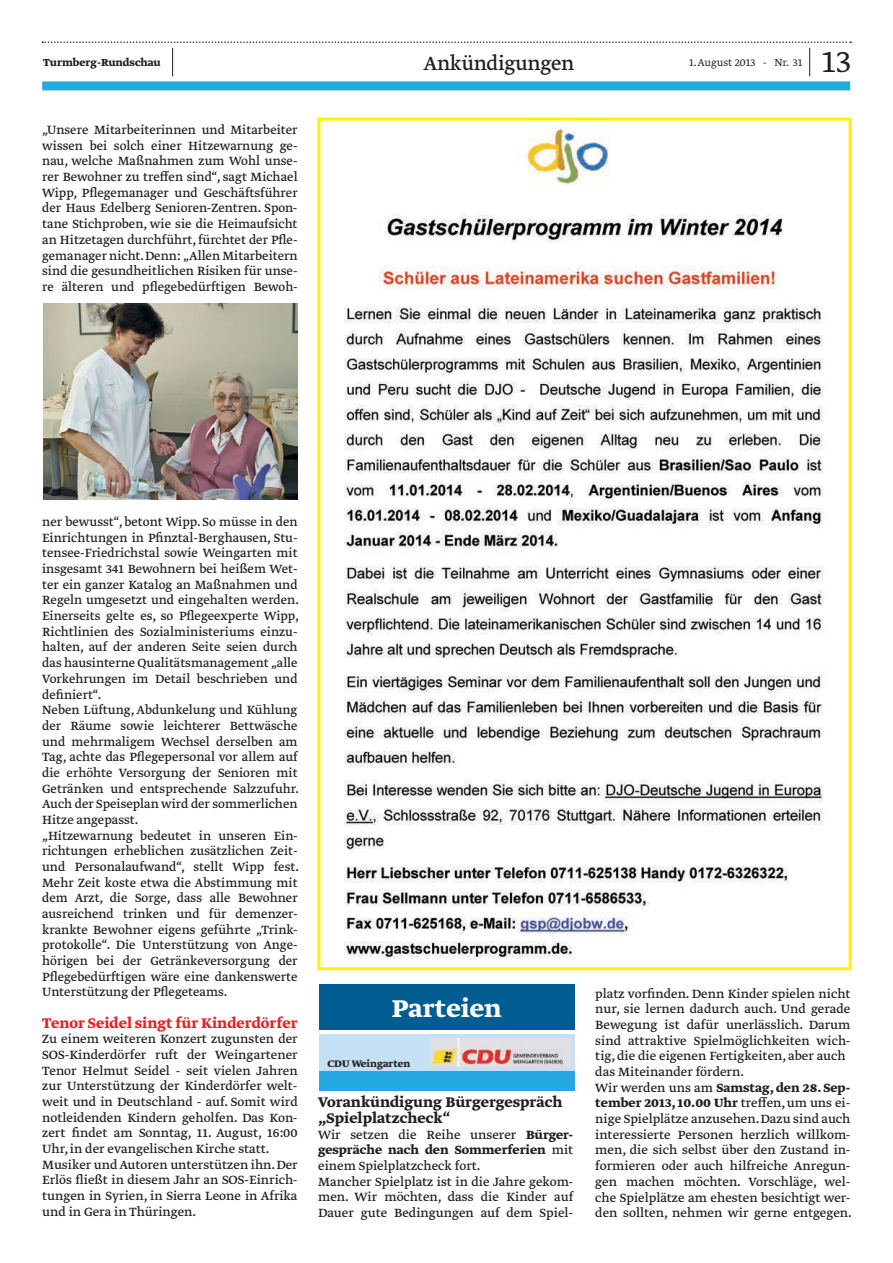
<style>
.page{position:relative;width:893px;height:1263px;background:#fff}
.page>*{position:absolute;margin:0;border:0;box-sizing:border-box;transform-origin:0 0}
.t1{font:300 36px "Greta Text Std";color:#231f20}
.t2{font:28.65px "Greta Text Std Bold Min";color:#fff}
.t3{font:22.5px "Greta Text Std";letter-spacing:-.015em;color:#231f20}
.t4{font:16.5px/15.6px "Greta Text Std Bold Min";color:#231f20}
.t5{font:16.5px "Greta Text Std Bold Min";color:#ee1d23}
.t6{font:14.1px/15.8px "Greta Text Std";color:#231f20}
.t7{font:700 12px "Greta Text Std";color:#231f20}
.t8{font:300 12px "Greta Text Std";color:#231f20}
.t9{font:700 11.25px "Greta Text Std";color:#231f20}
.s1{font-weight:700}
</style>
<div class="page">
<div style="left:42px;top:81px;width:808px;height:9px;background:#24aae1"></div>
<svg style="left:42px;top:41px;width:809px;height:35px"></svg>
<img style="left:43px;top:303px;width:255px;height:197px">
<img style="left:344px;top:127px;width:479px;height:831px">
<div style="left:317px;top:118px;width:535px;height:852px;border:3px solid #fff101"></div>
<div style="left:319px;top:1034px;width:255px;height:57px;background:#c3e0f4"></div>
<div style="left:319px;top:1071px;width:255px;height:20px;background:#24aae1"></div>
<img style="left:430px;top:1038px;width:140px;height:29px">
<div style="left:319px;top:984px;width:255px;height:46px;background:#005d91"></div>
<p class="t7" style="left:43px;top:56px;width:119px">Turmberg-Rundschau</p>
<h3 class="t3" style="left:424px;top:54px;width:152px">Ankündigungen</h3>
<h1 class="t1" style="left:822px;top:41px;width:31px">13</h1>
<p class="t8" style="left:689px;top:56px;width:115px">1. August 2013 - Nr. 31</p>
<p class="t6" style="left:42px;top:123px;width:257px;text-align:justify">„Unsere Mitarbeiterinnen und Mitarbeiter wissen bei solch einer Hitzewarnung ge&shy;nau, welche Maßnahmen zum Wohl unse&shy;rer Bewohner zu treffen sind“, sagt Michael Wipp, Pflegemanager und Geschäftsfü hrer der Haus Edelberg Senioren-Zentren. Spon&shy;tane Stichproben, wie sie die Heimaufsicht an Hitzetagen durchfü hrt, fü rchtet der Pfle&shy;gemanager nicht. Denn: „Allen Mitarbeitern sind die gesundheitlichen Risiken fü r unse&shy;re älteren und pflegebedü rftigen Bewoh-</p>
<p class="t6" style="left:42px;top:515px;width:258px">ner bewusst“, betont Wipp. So mü sse in den Einrichtungen in Pfinztal-Berghausen, Stu&shy;tensee-Friedrichstal sowie Weingarten mit insgesamt 341 Bewohnern bei heißem Wet&shy;ter ein ganzer Katalog an Maßnahmen und Regeln umgesetzt und eingehalten werden.<br>Einerseits gelte es, so Pflegeexperte Wipp, Richtlinien des Sozialministeriums einzu&shy;halten, auf der anderen Seite seien durch das hausinterne Qualitätsmanagement „alle Vorkehrungen im Detail beschrieben und definiert“.<br>Neben Lü ftung, Abdunkelung und Kü hlung der Räume sowie leichterer Bettwäsche und mehrmaligem Wechsel derselben am Tag, achte das Pflegepersonal vor allem auf die erhöhte Versorgung der Senioren mit Getränken und entsprechende Salzzufuhr.<br>Auch der Speiseplan wird der sommerlichen Hitze angepasst.<br>„Hitzewarnung bedeutet in unseren Ein&shy;richtungen erheblichen zusätzlichen Zeit&shy;und Personalaufwand“, stellt Wipp fest.<br>Mehr Zeit koste etwa die Abstimmung mit dem Arzt, die Sorge, dass alle Bewohner ausreichend trinken und fü r demenzer&shy;krankte Bewohner eigens gefü hrte „Trink&shy;protokolle“. Die Unterstü tzung von Ange&shy;hörigen bei der Getränkeversorgung der Pflegebedü rftigen wäre eine dankenswerte Unterstü tzung der Pflegeteams.</p>
<p class="t5" style="left:42px;top:1013px;width:257px">Tenor Seidel singt fü r Kinderdörfer</p>
<p class="t6" style="left:42px;top:1032px;width:257px">Zu einem weiteren Konzert zugunsten der SOS-Kinderdörfer ruft der Weingartener Tenor Helmut Seidel - seit vielen Jahren zur Unterstü tzung der Kinderdörfer welt&shy;weit und in Deutschland - auf. Somit wird notleidenden Kindern geholfen. Das Kon&shy;zert findet am Sonntag, 11. August, 16:00<br>Uhr, in der evangelischen Kirche statt.<br>Musiker und Autoren unterstü tzen ihn. Der Erlös fließt in diesem Jahr an SOS-Einrich&shy;tungen in Syrien, in Sierra Leone in Afrika und in Gera in Thü ringen.</p>
<h2 class="t2" style="left:392px;top:992px;width:111px">Parteien</h2>
<p class="t9" style="left:328px;top:1057px;width:84px">CDU Weingarten</p>
<p class="t4" style="left:318px;top:1095px;width:246px">Vorankü ndigung Bü rgergespräch „Spielplatzcheck“</p>
<p class="t6" style="left:318px;top:1127px;width:257px">Wir setzen die Reihe unserer <span class="s1">Bü rger&shy;gespräche nach den Sommerferien</span> mit einem Spielplatzcheck fort.<br>Mancher Spielplatz ist in die Jahre gekom&shy;men. Wir möchten, dass die Kinder auf Dauer gute Bedingungen auf dem Spiel-</p>
<p class="t6" style="left:595px;top:986px;width:258px">platz vorfinden. Denn Kinder spielen nicht nur, sie lernen dadurch auch. Und gerade Bewegung ist dafü r unerlässlich. Darum sind attraktive Spielmöglichkeiten wich&shy;tig, die die eigenen Fertigkeiten, aber auch das Miteinander fördern.<br>Wir werden uns am <span class="s1">Samstag, den 28. Sep&shy;tember 2013, 10.00 Uhr</span> treffen, um uns ei&shy;nige Spielplätze anzusehen. Dazu sind auch interessierte Personen herzlich willkom&shy;men, die sich selbst ü ber den Zustand in&shy;formieren oder auch hilfreiche Anregun&shy;gen machen möchten. Vorschläge, wel&shy;che Spielplätze am ehesten besichtigt wer&shy;den sollten, nehmen wir gerne entgegen.</p>
</div>
